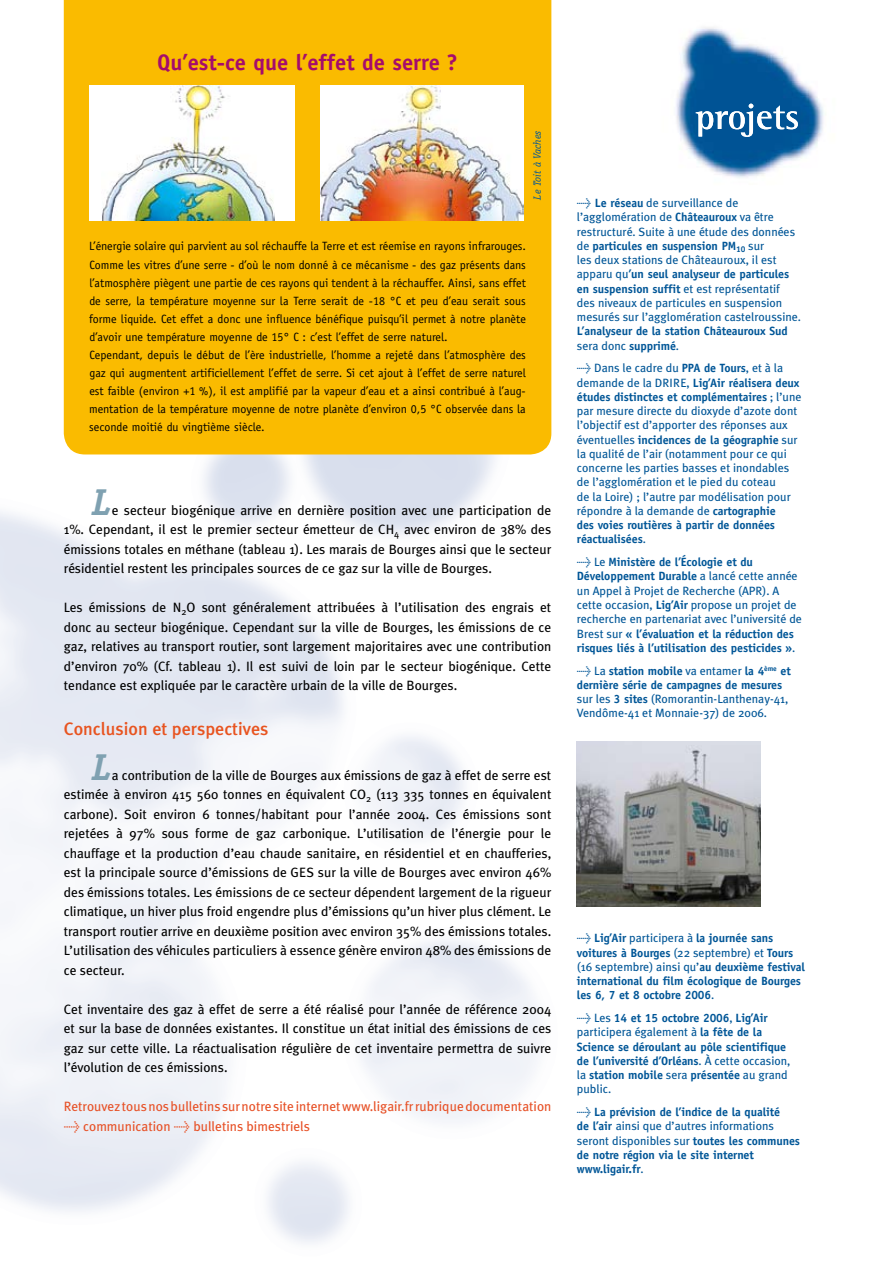
<style>
.page{position:relative;width:893px;height:1263px;background:#fff}
.page>*{position:absolute;margin:0;border:0;box-sizing:border-box;transform-origin:0 0}
.t1{font:italic 700 37.5px "Officina Serif";color:#7fa1b1}
.t2{font:700 22.5px "Officina Sans";color:#a50c6c}
.t3{font:500 18px "Meta Plus";color:#e85420}
.t4{font:13.5px/19.5px "Meta Plus";color:#000;text-align:justify}
.t5{font:13.5px/19.5px "Meta Plus";color:#e75127}
.t6{font:700 12px/14.2px "Officina Sans";letter-spacing:-.01em;color:#005697}
.t7{font:12px/14.2px "Meta Plus";color:#005697}
.t8{font:12px/18px "Officina Sans";color:#000}
.t9{font:italic 10.5px "Officina Serif";color:#005596}
.s1{font-family:"Officina Sans";font-weight:700}
.s2{font-family:"Meta Plus";font-weight:400}
</style>
<div class="page">
<img style="left:676px;top:27px;width:148px;height:151px">
<svg style="left:696px;top:104px;width:102px;height:33px"></svg>
<img style="left:577px;top:741px;width:183px;height:166px">
<div style="left:64px;top:0;width:487px;height:454px;background:#fabb00"></div>
<div style="left:89px;top:85px;width:206px;height:135px;background:#fff"></div>
<img style="left:102px;top:85px;width:173px;height:135px">
<img style="left:320px;top:85px;width:203px;height:135px">
<h2 class="t2" style="left:157px;top:48px;width:302px">Qu’est-ce que l’effet de serre ?</h2>
<p class="t9" style="left:531px;top:199px;width:70px;rotate:-90deg">Le Toit à Vaches</p>
<p class="t8" style="left:89px;top:237px;width:438px">L’énergie solaire qui parvient au sol réchauffe la Terre et est réemise en rayons infrarouges.<br>Comme les vitres d’une serre - d’où le nom donné à ce mécanisme - des gaz présents dans l’atmosphère piègent une partie de ces rayons qui tendent à la réchauffer. Ainsi, sans effet de serre, la température moyenne sur la Terre serait de -18 °C et peu d’eau serait sous forme liquide. Cet effet a donc une influence bénéfique puisqu’il permet à notre planète d’avoir une température moyenne de 15° C : c’est l’effet de serre naturel.<br>Cependant, depuis le début de l’ère industrielle, l’homme a rejeté dans l’atmosphère des gaz qui augmentent artificiellement l’effet de serre. Si cet ajout à l’effet de serre naturel est faible (environ +1 %), il est amplifié par la vapeur d’eau et a ainsi contribué à l’aug&shy;mentation de la température moyenne de notre planète d’environ 0,5 °C observée dans la seconde moitié du vingtième siècle.</p>
<h1 class="t1" style="left:92px;top:480px;width:21px">L</h1>
<p class="t4" style="left:64px;top:500px;width:489px;text-indent:48px">e secteur biogénique arrive en dernière position avec une participation de 1%. Cependant, il est le premier secteur émetteur de CH<sub>4</sub> avec environ de 38% des émissions totales en méthane (tableau 1). Les marais de Bourges ainsi que le secteur résidentiel restent les principales sources de ce gaz sur la ville de Bourges.</p>
<p class="t4" style="left:64px;top:598px;width:489px">Les émissions de N<sub>2</sub>O sont généralement attribuées à l’utilisation des engrais et donc au secteur biogénique. Cependant sur la ville de Bourges, les émissions de ce gaz, relatives au transport routier, sont largement majoritaires avec une contribution d’environ 70% (Cf. tableau 1). Il est suivi de loin par le secteur biogénique. Cette tendance est expliquée par le caractère urbain de la ville de Bourges.</p>
<h3 class="t3" style="left:64px;top:718px;width:206px">Conclusion et perspectives</h3>
<h1 class="t1" style="left:92px;top:745px;width:21px">L</h1>
<p class="t4" style="left:64px;top:765px;width:489px;text-indent:48px">a contribution de la ville de Bourges aux émissions de gaz à effet de serre est estimée à environ 415 560 tonnes en équivalent CO<sub>2</sub> (113 335 tonnes en équivalent carbone). Soit environ 6 tonnes/habitant pour l’année 2004. Ces émissions sont rejetées à 97% sous forme de gaz carbonique. L’utilisation de l’énergie pour le chauffage et la production d’eau chaude sanitaire, en résidentiel et en chaufferies, est la principale source d’émissions de GES sur la ville de Bourges avec environ 46% des émissions totales. Les émissions de ce secteur dépendent largement de la rigueur climatique, un hiver plus froid engendre plus d’émissions qu’un hiver plus clément. Le transport routier arrive en deuxième position avec environ 35% des émissions totales.<br>L’utilisation des véhicules particuliers à essence génère environ 48% des émissions de ce secteur.</p>
<p class="t4" style="left:64px;top:999px;width:489px">Cet inventaire des gaz à effet de serre a été réalisé pour l’année de référence 2004 et sur la base de données existantes. Il constitue un état initial des émissions de ces gaz sur cette ville. La réactualisation régulière de cet inventaire permettra de suivre l’évolution de ces émissions.</p>
<p class="t5" style="left:64px;top:1097px;width:489px">Retrouvez tous nos bulletins sur notre site internet www.ligair.fr rubrique documentation &gt; communication &gt; bulletins bimestriels</p>
<p class="t7" style="left:577px;top:196px;width:220px">&gt; <span class="s1">Le réseau</span> de surveillance de l’agglomération de <span class="s1">Châteauroux</span> va être restructuré. Suite à une étude des données</p>
<p class="t6" style="left:577px;top:239px;width:189px"><span class="s2">de</span> particules en suspension PM<sub>10</sub> <span class="s2">sur</span></p>
<p class="t7" style="left:577px;top:253px;width:201px">les deux stations de Châteauroux, il est</p>
<p class="t6" style="left:577px;top:267px;width:214px"><span class="s2">apparu qu</span>’un seul analyseur de particules en suspension suffit <span class="s2">et est représentatif</span></p>
<p class="t7" style="left:577px;top:296px;width:226px">des niveaux de particules en suspension mesurés sur l’agglomération castelroussine.</p>
<p class="t6" style="left:577px;top:324px;width:212px">L’analyseur de la station Châteauroux Sud</p>
<p class="t7" style="left:577px;top:334px;width:208px;line-height:22.8px">sera donc <span class="s1">supprimé</span>.<br>&gt; Dans le cadre du <span class="s1">PPA de Tours</span>, et à la</p>
<p class="t6" style="left:577px;top:375px;width:226px"><span class="s2">demande de la DRIRE,</span> Lig’Air réalisera deux études distinctes et complémentaires <span class="s2">; l’une</span></p>
<p class="t7" style="left:577px;top:404px;width:222px">par mesure directe du dioxyde d’azote dont l’objectif est d’apporter des réponses aux</p>
<p class="t6" style="left:577px;top:432px;width:222px"><span class="s2">éventuelles</span> incidences de la géographie <span class="s2">sur</span></p>
<p class="t7" style="left:577px;top:447px;width:215px">la qualité de l’air (notamment pour ce qui concerne les parties basses et inondables de l’agglomération et le pied du coteau de la Loire) ; l’autre par modélisation pour répondre à la demande de <span class="s1">cartographie</span></p>
<p class="t6" style="left:577px;top:518px;width:200px">des voies routières à partir de données réactualisées<span class="s2">.</span></p>
<p class="t6" style="left:577px;top:555px;width:222px"><span class="s2">&gt; Le</span> Ministère de l’Écologie et du<br>Développement Durable <span class="s2">a lancé cette année</span></p>
<p class="t7" style="left:577px;top:583px;width:227px">un Appel à Projet de Recherche (APR). A cette occasion, <span class="s1">Lig’Air</span> propose un projet de recherche en partenariat avec l’université de</p>
<p class="t6" style="left:577px;top:626px;width:220px"><span class="s2">Brest sur</span> « l’évaluation et la réduction des risques liés à l’utilisation des pesticides »<span class="s2">.</span></p>
<p class="t6" style="left:577px;top:663px;width:216px"><span class="s2">&gt; La</span> station mobile <span class="s2">va entamer</span> la 4<sup>ème</sup> et dernière série de campagnes de mesures</p>
<p class="t7" style="left:577px;top:692px;width:213px">sur les <span class="s1">3 sites</span> (Romorantin-Lanthenay-41,<br>Vendôme-41 et Monnaie-37) de 2006.</p>
<p class="t6" style="left:577px;top:931px;width:218px"><span class="s2">&gt;</span> Lig’Air <span class="s2">participera à</span> la journée sans voitures à Bourges <span class="s2">(22 septembre) et</span> Tours</p>
<p class="t7" style="left:577px;top:959px;width:230px">(16 septembre) ainsi qu’<span class="s1">au deuxième festival</span></p>
<p class="t6" style="left:577px;top:974px;width:226px">international du film écologique de Bourges les 6, 7 et 8 octobre 2006<span class="s2">.</span></p>
<p class="t6" style="left:577px;top:1011px;width:192px"><span class="s2">&gt; Les</span> 14 et 15 octobre 2006<span class="s2">,</span> Lig’Air</p>
<p class="t7" style="left:577px;top:1025px;width:187px">participera également à <span class="s1">la fête de la</span></p>
<p class="t6" style="left:577px;top:1039px;width:215px">Science se déroulant au pôle scientifique de l’université d’Orléans<span class="s2">. À cette occasion, la</span> station mobile <span class="s2">sera</span> présentée <span class="s2">au grand</span></p>
<p class="t7" style="left:577px;top:1082px;width:36px">public.</p>
<p class="t6" style="left:577px;top:1105px;width:205px"><span class="s2">&gt;</span> La prévision de l’indice de la qualité</p>
<p class="t7" style="left:577px;top:1119px;width:225px"><span class="s1">de l’air</span> ainsi que d’autres informations seront disponibles sur <span class="s1">toutes les communes</span></p>
<p class="t6" style="left:577px;top:1147px;width:179px">de notre région via le site internet www.ligair.fr<span class="s2">.</span></p>
</div>
